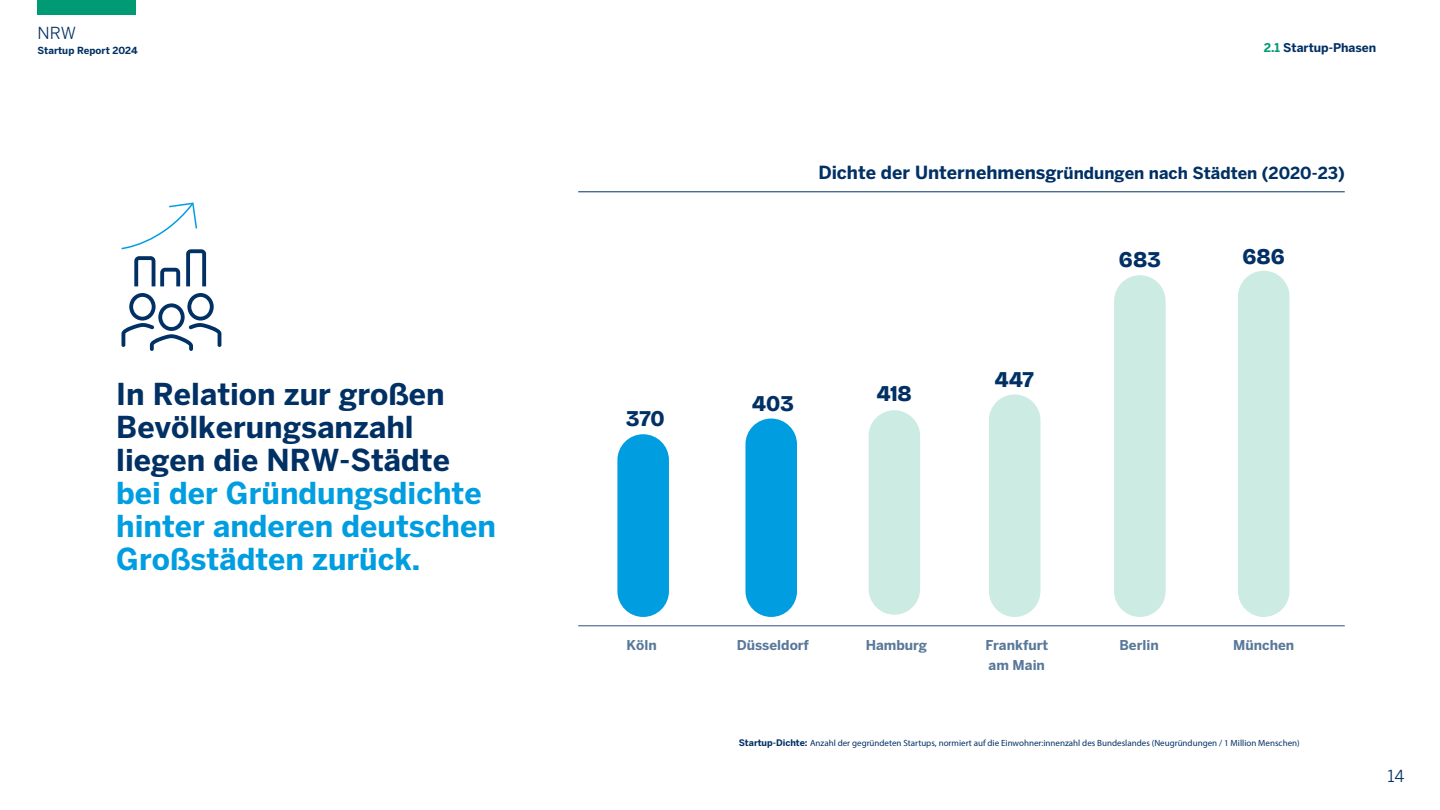
<style>
.page{position:relative;width:1440px;height:810px;background:#fff}
.page>*{position:absolute;margin:0;border:0;box-sizing:border-box;transform-origin:0 0}
.t1{font:700 30px/33px "Benton Sans";color:#009ee0}
.t2{font:800 condensed 22.5px "Bricolage Grotesque 48 pt";color:#003064}
.t3{font:700 16.5px "Benton Sans";color:#003064}
.t4{font:16.5px "Benton Sans";color:#003064}
.t5{font:700 13.5px/19.5px "Benton Sans";color:#59789a}
.t6{font:700 12px "Benton Sans";color:#003064}
.t7{font:700 9.75px "Benton Sans";color:#003064}
.t8{font:9px "Myriad Pro";color:#003064}
.s1{color:#003064}
.s2{color:#009b74}
.s3{font-size:18px}
.s4{font-family:"Benton Sans";font-weight:700}
</style>
<div class="page">
<div style="left:38px;top:0;width:98px;height:15px;background:#009b74"></div>
<hr style="left:578px;top:625px;width:767px;height:1px;background:#2b537e">
<div style="left:617px;top:434px;width:52px;height:183px;background:#009ee0;border-radius:26px"></div>
<div style="left:745px;top:419px;width:52px;height:198px;background:#009ee0;border-radius:26px"></div>
<div style="left:989px;top:394px;width:51px;height:223px;background:#ccebe3;border-radius:26px"></div>
<div style="left:1238px;top:271px;width:52px;height:346px;background:#ccebe3;border-radius:26px"></div>
<div style="left:1114px;top:275px;width:52px;height:342px;background:#ccebe3;border-radius:26px"></div>
<hr style="left:578px;top:191px;width:767px;height:1px;background:#2b537e">
<svg style="left:121px;top:293px;width:100px;height:58px"></svg>
<svg style="left:121px;top:202px;width:85px;height:84px"></svg>
<div style="left:869px;top:410px;width:51px;height:205px;background:#ccebe3;border-radius:26px"></div>
<h3 class="t4" style="left:38px;top:23px;width:40px">NRW</h3>
<p class="t7" style="left:38px;top:45px;width:102px">Startup Report 2024</p>
<p class="t1" style="left:116px;top:377px;width:381px"><span class="s1">In Relation zur großen<br>Bevölkerungsanzahl liegen die NRW-Städte </span>bei der Gründungsdichte hinter anderen deutschen<br>Großstädten zurück.</p>
<p class="t2" style="left:626px;top:403px;width:40px">370</p>
<p class="t6" style="left:1264px;top:41px;width:114px"><span class="s2">2.1</span> Startup-Phasen</p>
<p class="t3" style="left:818px;top:163px;width:528px"><span class="s3">Dichte der Unternehmensg</span>ründungen nach Städten (2020-23)</p>
<p class="t2" style="left:1119px;top:244px;width:43px">683</p>
<p class="t2" style="left:1243px;top:241px;width:44px">686</p>
<p class="t2" style="left:752px;top:388px;width:43px">403</p>
<p class="t2" style="left:877px;top:378px;width:36px">418</p>
<p class="t2" style="left:995px;top:364px;width:40px">447</p>
<p class="t5" style="left:626px;top:635px;width:32px">Köln</p>
<p class="t5" style="left:985px;top:635px;width:64px">Frankfurt am Main</p>
<p class="t5" style="left:737px;top:635px;width:74px">Düsseldorf</p>
<p class="t5" style="left:866px;top:635px;width:63px">Hamburg</p>
<p class="t5" style="left:1119px;top:635px;width:41px">Berlin</p>
<p class="t5" style="left:1233px;top:635px;width:62px">München</p>
<p class="t8" style="left:739px;top:737px;width:562px"><span class="s4">Startup-Dichte:</span> Anzahl der gegründeten Startups, normiert auf die Einwohner:innenzahl des Bundeslandes (Neugründungen / 1 Million Menschen)</p>
<h3 class="t4" style="left:1387px;top:766px;width:19px">14</h3>
</div>
